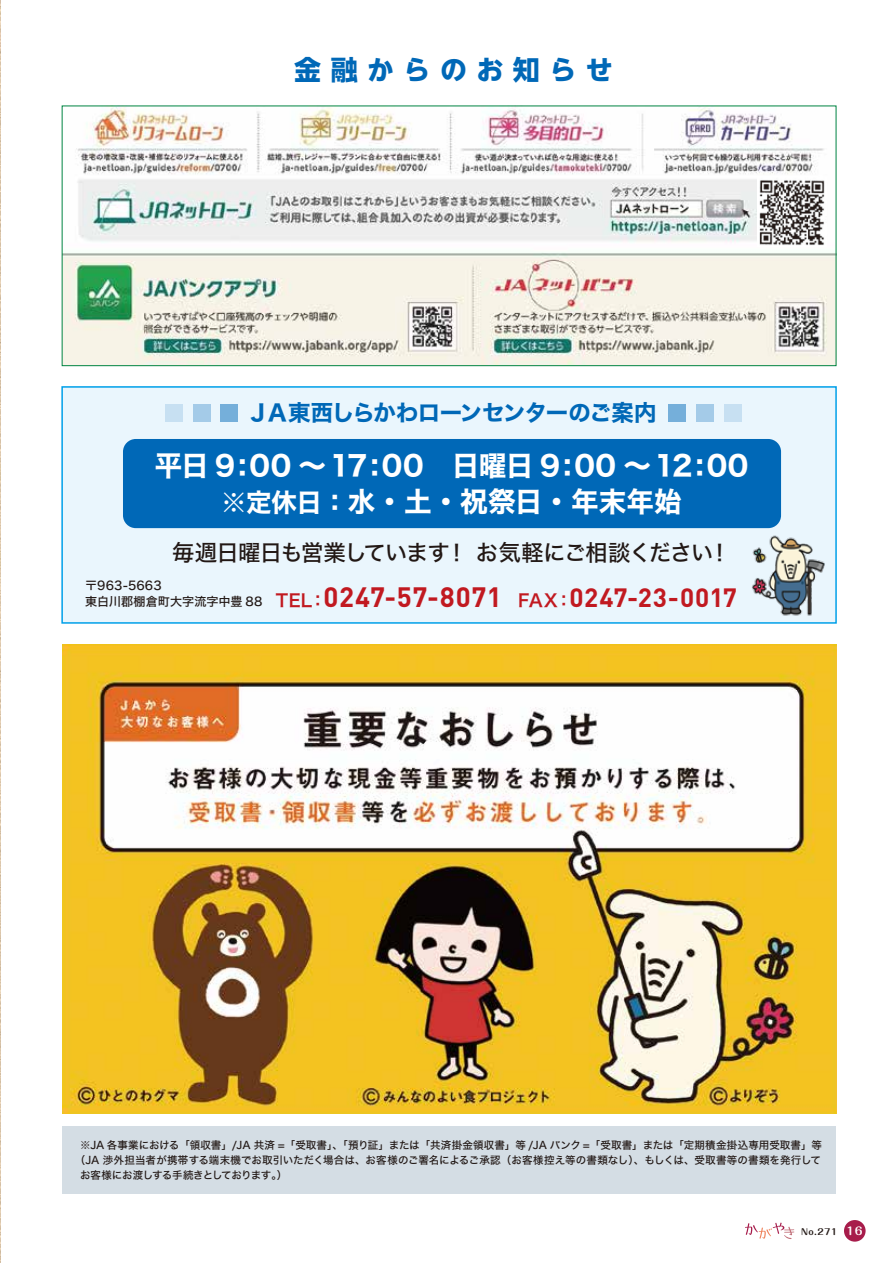
<style>
.page{position:relative;width:893px;height:1263px;background:#fff}
.page>*{position:absolute;margin:0;border:0;box-sizing:border-box;transform-origin:0 0}
.t1{font:27.75px/36px "Hira Kaku Std W7";color:#fff;text-align:center}
.t2{font:700 27.6px "DIN";letter-spacing:.025em;color:#c11920}
.t3{font:700 27px "UD Shin Go NT Pro";letter-spacing:.35em;color:#0068b7}
.t4{font:700 26.1px "DIN";letter-spacing:.025em;color:#c11920}
.t5{font:22.5px "Hira Kaku Std W5";letter-spacing:-.05em;color:#221815}
.t6{font:22.5px "Hira Kaku Std W7";letter-spacing:-.04em;color:#0068b7}
.t7{font:17.4px "Hira Kaku Std W6";letter-spacing:.02em;color:#c11920}
.t8{font:12.15px "Hira Kaku Std W5";letter-spacing:.005em;color:#221815}
.t9{font:700 10.65px "Maru Fo Pro";color:#fff}
.t10{font:10.5px "Hira Kaku Std W5";letter-spacing:.005em;color:#221815}
.t11{font:10.5px "Hira Kaku Std W5";letter-spacing:-.03em;color:#221815}
.t12{font:700 8.55px "Maru Fo Pro";color:#221815}
.s1{font-size:25.5px}
.s2{font-family:"Hira Kaku Std W6";font-weight:400;font-size:17.4px}
</style>
<div class="page">
<img style="left:0;top:0;width:1px;height:1263px">
<div style="left:62px;top:1127px;width:774px;height:67px;background:#d4dde4"></div>
<div style="left:62px;top:387px;width:774px;height:236px;background:#eaf6fd"></div>
<div style="left:61px;top:386px;width:776px;height:238px;border:2px solid #00a0e9"></div>
<img style="left:64px;top:107px;width:770px;height:257px">
<div style="left:62px;top:105px;width:774px;height:261px;border:1px solid #008442"></div>
<img style="left:758px;top:178px;width:68px;height:68px">
<div style="left:123px;top:439px;width:658px;height:89px;background:#0068b7;border-radius:13px"></div>
<img style="left:62px;top:644px;width:774px;height:470px">
<img style="left:752px;top:535px;width:73px;height:81px">
<div style="left:668px;top:404px;width:18px;height:18px;background:#75afda"></div>
<div style="left:696px;top:404px;width:18px;height:18px;background:#a4cbe8"></div>
<div style="left:724px;top:404px;width:18px;height:18px;background:#c7e0f2"></div>
<div style="left:220px;top:404px;width:18px;height:18px;background:#75afda"></div>
<div style="left:193px;top:404px;width:17px;height:18px;background:#a4cbe8"></div>
<div style="left:165px;top:404px;width:18px;height:18px;background:#c7e0f2"></div>
<div style="left:844px;top:1220px;width:22px;height:21px;background:#a71c4b;border-radius:50%"></div>
<svg style="left:745px;top:1222px;width:49px;height:17px"></svg>
<h3 class="t3" style="left:294px;top:48px;width:320px">金融からのお知らせ</h3>
<h3 class="t6" style="left:247px;top:395px;width:411px">ＪＡ東西しらかわローンセンターのご案内</h3>
<h1 class="t1" style="left:155px;top:449px;width:595px">平日9:00 ～17:00　日曜日9:00 ~12:00 <span class="s1">※定休日：</span>水・土・祝祭日・年末年始</h1>
<h3 class="t5" style="left:709px;top:536px;width:24px">!</h3>
<h3 class="t5" style="left:445px;top:536px;width:269px">！お気軽にご相談ください</h3>
<h3 class="t5" style="left:172px;top:536px;width:279px">毎週日曜日も営業しています</h3>
<p class="t8" style="left:85px;top:576px;width:78px">〒963-5663</p>
<p class="t8" style="left:85px;top:592px;width:179px">東白川郡棚倉町大字流字中豊 88</p>
<h2 class="t2" style="left:309px;top:579px;width:194px"><span class="s2">：</span>0247-57-8071</h2>
<h3 class="t7" style="left:276px;top:587px;width:38px">TEL</h3>
<h3 class="t4" style="left:555px;top:580px;width:184px"><span class="s2">：</span>0247-23-0017</h3>
<h3 class="t7" style="left:518px;top:587px;width:41px">FAX</h3>
<p class="t10" style="left:80px;top:1137px;width:744px">※JA 各事業における「領収書」/JA 共済 =「受取書」、「預り証」または「共済掛金領収書」等 /JA バンク =「受取書」または「定期積金掛込専用受取書」等</p>
<p class="t10" style="left:75px;top:1152px;width:748px">（JA 渉外担当者が携帯する端末機でお取引いただく場合は、お客様のご署名によるご承認（お客様控え等の書類なし）、もしくは、受取書等の書類を発行して</p>
<p class="t11" style="left:80px;top:1167px;width:209px">お客様にお渡しする手続きとしております (。</p>
<p class="t12" style="left:801px;top:1225px;width:38px">No.271</p>
<p class="t9" style="left:846px;top:1222px;width:18px">16</p>
</div>
